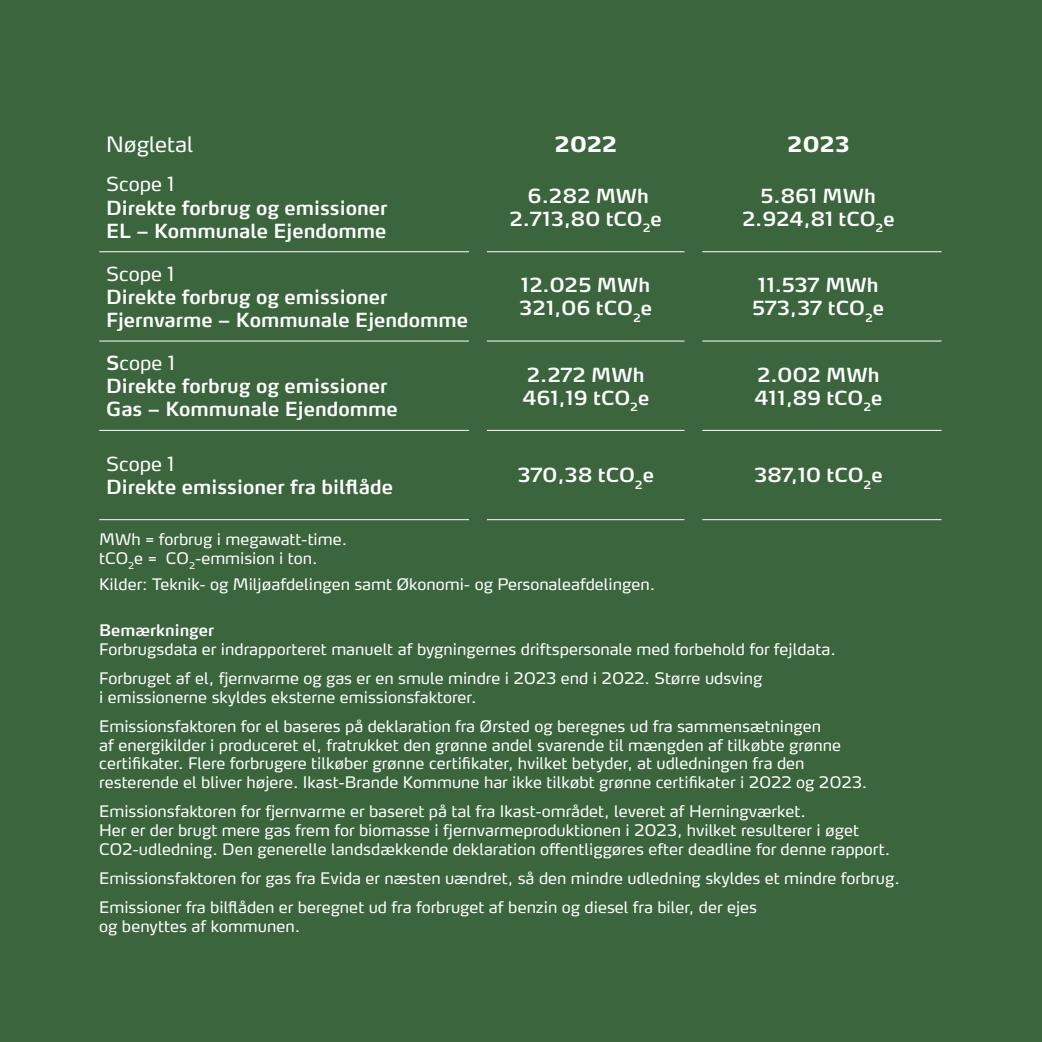
<style>
.page{position:relative;width:1042px;height:1042px;background:#3b653c}
.page>*{position:absolute;margin:0;border:0;box-sizing:border-box;transform-origin:0 0}
.tabel{font:21px "Max OT";color:#fff}
.tabel-2{font:800 21px "Max OT";color:#fff}
.tabel-3{font:600 19.25px/23.1px "Max OT";color:#fff}
.kilde{font:15.75px/18.9px "Max OT";color:#fff}
.kilde-2{font:600 15.75px "Max OT";color:#fff}
.s1{font-weight:400}
</style>
<div class="page">
<hr style="left:99px;top:251px;width:370px;height:1px;background:#fff">
<hr style="left:487px;top:251px;width:197px;height:1px;background:#fff">
<hr style="left:702px;top:251px;width:239px;height:1px;background:#fff">
<hr style="left:99px;top:341px;width:370px;height:1px;background:#fff">
<hr style="left:487px;top:341px;width:197px;height:1px;background:#fff">
<hr style="left:702px;top:341px;width:239px;height:1px;background:#fff">
<hr style="left:99px;top:519px;width:370px;height:1px;background:#fff">
<hr style="left:487px;top:519px;width:197px;height:1px;background:#fff">
<hr style="left:702px;top:519px;width:239px;height:1px;background:#fff">
<hr style="left:99px;top:430px;width:370px;height:1px;background:#fff">
<hr style="left:487px;top:430px;width:197px;height:1px;background:#fff">
<hr style="left:702px;top:430px;width:239px;height:1px;background:#fff">
<p class="tabel" style="left:106px;top:131px;width:89px">Nøgletal</p>
<p class="tabel-2" style="left:554px;top:131px;width:64px">2022</p>
<p class="tabel-2" style="left:787px;top:131px;width:64px">2023</p>
<p class="tabel-3" style="left:106px;top:174px;width:283px"><span class="s1">Scope 1<br></span>Direkte forbrug og emissioner<br>EL – Kommunale Ejendomme</p>
<p class="tabel-3" style="left:509px;top:186px;width:154px;text-align:center">6.282 MWh<br>2.713,80 tCO<sub>2</sub>e</p>
<p class="tabel-3" style="left:761px;top:186px;width:116px">5.861 MWh</p>
<p class="tabel-3" style="left:742px;top:209px;width:154px">2.924,81 tCO<sub>2</sub>e</p>
<p class="tabel-3" style="left:106px;top:263px;width:363px"><span class="s1">Scope 1<br></span>Direkte forbrug og emissioner<br>Fjernvarme – Kommunale Ejendomme</p>
<p class="tabel-3" style="left:521px;top:275px;width:130px">12.025 MWh</p>
<p class="tabel-3" style="left:519px;top:298px;width:134px">321,06 tCO<sub>2</sub>e</p>
<p class="tabel-3" style="left:758px;top:275px;width:122px">11.537 MWh</p>
<p class="tabel-3" style="left:752px;top:298px;width:133px">573,37 tCO<sub>2</sub>e</p>
<p class="tabel-3" style="left:106px;top:353px;width:283px">S<span class="s1">cope 1<br></span>Direkte forbrug og emissioner</p>
<p class="tabel-3" style="left:106px;top:399px;width:293px">Gas – Kommunale Ejendomme</p>
<p class="tabel-3" style="left:522px;top:364px;width:129px">2.272 MWh<br>461,19 tCO<sub>2</sub>e</p>
<p class="tabel-3" style="left:757px;top:364px;width:124px">2.002 MWh</p>
<p class="tabel-3" style="left:754px;top:387px;width:130px">411,89 tCO<sub>2</sub>e</p>
<p class="tabel-3" style="left:106px;top:453px;width:288px"><span class="s1">Scope 1<br></span>Direkte emissioner fra bilflåde</p>
<p class="tabel-3" style="left:517px;top:465px;width:138px">370,38 tCO<sub>2</sub>e</p>
<p class="tabel-3" style="left:754px;top:465px;width:130px">387,10 tCO<sub>2</sub>e</p>
<p class="kilde" style="left:99px;top:530px;width:250px">MWh = forbrug i megawatt-time.</p>
<p class="kilde" style="left:99px;top:549px;width:220px">tCO<sub>2</sub>e = CO<sub>2</sub>-emmision i ton.</p>
<p class="kilde" style="left:99px;top:576px;width:557px">Kilder: Teknik- og Miljøafdelingen samt Økonomi- og Personaleafdelingen.</p>
<p class="kilde-2" style="left:99px;top:620px;width:116px">Bemærkninger</p>
<p class="kilde" style="left:99px;top:641px;width:738px">Forbrugsdata er indrapporteret manuelt af bygningernes driftspersonale med forbehold for fejldata.</p>
<p class="kilde" style="left:99px;top:670px;width:665px">Forbruget af el, fjernvarme og gas er en smule mindre i 2023 end i 2022. Større udsving i emissionerne skyldes eksterne emissionsfaktorer.</p>
<p class="kilde" style="left:99px;top:717px;width:769px">Emissionsfaktoren for el baseres på deklaration fra Ørsted og beregnes ud fra sammensætningen<br>af energikilder i produceret el, fratrukket den grønne andel svarende til mængden af tilkøbte grønne certifikater. Flere forbrugere tilkøber grønne certifikater, hvilket betyder, at udledningen fra den resterende el bliver højere. Ikast-Brande Kommune har ikke tilkøbt grønne certifikater i 2022 og 2023.</p>
<p class="kilde" style="left:99px;top:803px;width:792px">Emissionsfaktoren for fjernvarme er baseret på tal fra Ikast-området, leveret af Herningværket.<br>Her er der brugt mere gas frem for biomasse i fjernvarmeproduktionen i 2023, hvilket resulterer i øget<br>CO2-udledning. Den generelle landsdækkende deklaration offentliggøres efter deadline for denne rapport.</p>
<p class="kilde" style="left:99px;top:869px;width:802px">Emissionsfaktoren for gas fra Evida er næsten uændret, så den mindre udledning skyldes et mindre forbrug.</p>
<p class="kilde" style="left:99px;top:898px;width:659px">Emissioner fra bilflåden er beregnet ud fra forbruget af benzin og diesel fra biler, der ejes og benyttes af kommunen.</p>
</div>
